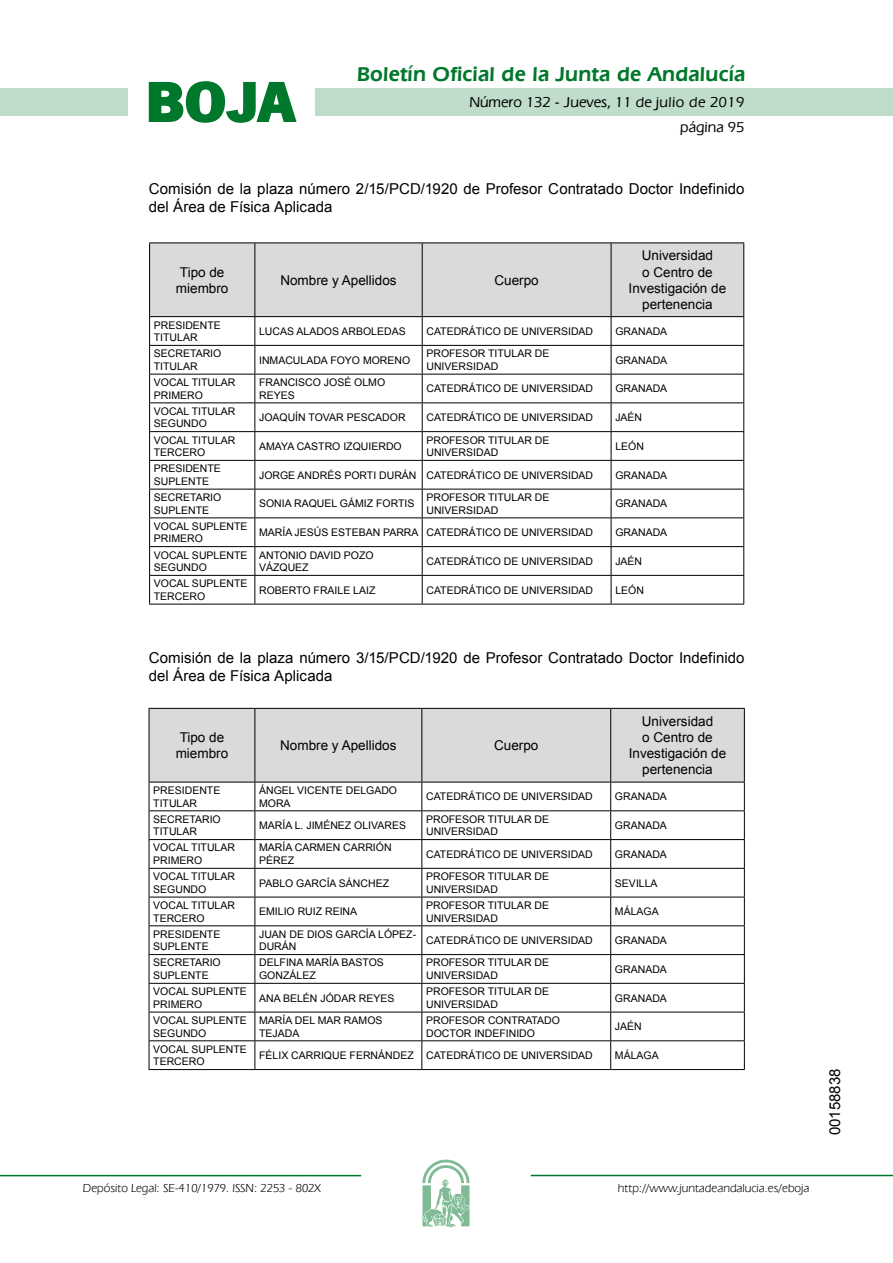
<style>
.page{position:relative;width:893px;height:1263px;background:#fff}
.page>*{position:absolute;margin:0;border:0;box-sizing:border-box;transform-origin:0 0}
.t1{font:700 57.75px "News Got T";color:#00782c;scale:1.14 1}
.t2{font:600 21px "Eras IT Cby BT";letter-spacing:.01em;color:#00782c}
.t3{font:15px/18px "Arial";color:#000}
.t4{font:500 15px/24.5px "Eras IT Cby BT";color:#000;text-align:right}
.t5{font:13.5px/16.2px "Arial";color:#000}
.t6{font:12px "Eras IT Cby BT";color:#000}
.t7{font:10.5px/12.6px "Arial";color:#000}
</style>
<div class="page">
<div style="left:315px;top:88px;width:577px;height:28px;background:#bfddca"></div>
<div style="left:0;top:88px;width:128px;height:28px;background:#bfddca"></div>
<hr style="left:0;top:1175px;width:361px;height:1px;background:#00782c">
<svg style="left:422px;top:1159px;width:47px;height:68px"></svg>
<hr style="left:531px;top:1175px;width:361px;height:1px;background:#00782c">
<svg style="left:148px;top:81px;width:149px;height:42px"></svg>
<svg style="left:149px;top:243px;width:595px;height:361px"></svg>
<hr style="left:149px;top:604px;width:106px;height:1px;background:#000">
<hr style="left:255px;top:604px;width:167px;height:1px;background:#000">
<hr style="left:422px;top:604px;width:189px;height:1px;background:#000">
<hr style="left:611px;top:604px;width:133px;height:1px;background:#000">
<svg style="left:149px;top:708px;width:596px;height:361px"></svg>
<hr style="left:149px;top:1069px;width:106px;height:1px;background:#000">
<hr style="left:255px;top:1069px;width:167px;height:1px;background:#000">
<hr style="left:422px;top:1069px;width:188px;height:1px;background:#000">
<hr style="left:610px;top:1069px;width:134px;height:1px;background:#000">
<h1 class="t1" style="left:145px;top:68px;width:133px">BOJA</h1>
<h2 class="t2" style="left:357px;top:62px;width:390px">Boletín Oficial de la Junta de Andalucía</h2>
<h3 class="t4" style="left:469px;top:90px;width:276px">Número 132 - Jueves, 11 de julio de 2019 página 95</h3>
<h3 class="t3" style="left:149px;top:180px;width:597px">Comisión de la plaza número 2/15/PCD/1920 de Profesor Contratado Doctor Indefinido del Área de Física Aplicada</h3>
<p class="t5" style="left:176px;top:264px;width:54px">Tipo de miembro</p>
<p class="t5" style="left:280px;top:272px;width:118px">Nombre y Apellidos</p>
<p class="t5" style="left:494px;top:272px;width:46px">Cuerpo</p>
<p class="t5" style="left:628px;top:248px;width:99px;text-align:center">Universidad<br>o Centro de<br>Investigación de pertenencia</p>
<p class="t7" style="left:154px;top:319px;width:69px">PRESIDENTE<br>TITULAR</p>
<p class="t7" style="left:259px;top:325px;width:148px">LUCAS ALADOS ARBOLEDAS</p>
<p class="t7" style="left:426px;top:325px;width:168px">CATEDRÁTICO DE UNIVERSIDAD</p>
<p class="t7" style="left:615px;top:325px;width:53px">GRANADA</p>
<p class="t7" style="left:154px;top:347px;width:69px">SECRETARIO<br>TITULAR</p>
<p class="t7" style="left:259px;top:354px;width:153px">INMACULADA FOYO MORENO</p>
<p class="t7" style="left:426px;top:347px;width:124px">PROFESOR TITULAR DE<br>UNIVERSIDAD</p>
<p class="t7" style="left:615px;top:354px;width:53px">GRANADA</p>
<p class="t7" style="left:154px;top:376px;width:83px">VOCAL TITULAR<br>PRIMERO</p>
<p class="t7" style="left:259px;top:376px;width:128px">FRANCISCO JOSÉ OLMO<br>REYES</p>
<p class="t7" style="left:426px;top:382px;width:168px">CATEDRÁTICO DE UNIVERSIDAD</p>
<p class="t7" style="left:615px;top:382px;width:53px">GRANADA</p>
<p class="t7" style="left:154px;top:405px;width:83px">VOCAL TITULAR<br>SEGUNDO</p>
<p class="t7" style="left:259px;top:411px;width:148px">JOAQUÍN TOVAR PESCADOR</p>
<p class="t7" style="left:426px;top:411px;width:168px">CATEDRÁTICO DE UNIVERSIDAD</p>
<p class="t7" style="left:615px;top:411px;width:28px">JAÉN</p>
<p class="t7" style="left:154px;top:434px;width:83px">VOCAL TITULAR<br>TERCERO</p>
<p class="t7" style="left:259px;top:440px;width:144px">AMAYA CASTRO IZQUIERDO</p>
<p class="t7" style="left:426px;top:434px;width:124px">PROFESOR TITULAR DE<br>UNIVERSIDAD</p>
<p class="t7" style="left:615px;top:440px;width:30px">LEÓN</p>
<p class="t7" style="left:154px;top:462px;width:69px">PRESIDENTE<br>SUPLENTE</p>
<p class="t7" style="left:259px;top:469px;width:335px">JORGE ANDRÉS PORTI DURÁN CATEDRÁTICO DE UNIVERSIDAD</p>
<p class="t7" style="left:615px;top:469px;width:53px">GRANADA</p>
<p class="t7" style="left:154px;top:491px;width:69px">SECRETARIO<br>SUPLENTE</p>
<p class="t7" style="left:259px;top:497px;width:157px">SONIA RAQUEL GÁMIZ FORTIS</p>
<p class="t7" style="left:426px;top:491px;width:124px">PROFESOR TITULAR DE<br>UNIVERSIDAD</p>
<p class="t7" style="left:615px;top:497px;width:53px">GRANADA</p>
<p class="t7" style="left:154px;top:520px;width:95px">VOCAL SUPLENTE<br>PRIMERO</p>
<p class="t7" style="left:259px;top:526px;width:335px">MARÍA JESÚS ESTEBAN PARRA CATEDRÁTICO DE UNIVERSIDAD</p>
<p class="t7" style="left:615px;top:526px;width:53px">GRANADA</p>
<p class="t7" style="left:154px;top:549px;width:95px">VOCAL SUPLENTE<br>SEGUNDO</p>
<p class="t7" style="left:259px;top:549px;width:116px">ANTONIO DAVID POZO<br>VÁZQUEZ</p>
<p class="t7" style="left:426px;top:555px;width:168px">CATEDRÁTICO DE UNIVERSIDAD</p>
<p class="t7" style="left:615px;top:555px;width:28px">JAÉN</p>
<p class="t7" style="left:154px;top:577px;width:95px">VOCAL SUPLENTE<br>TERCERO</p>
<p class="t7" style="left:259px;top:584px;width:118px">ROBERTO FRAILE LAIZ</p>
<p class="t7" style="left:426px;top:584px;width:168px">CATEDRÁTICO DE UNIVERSIDAD</p>
<p class="t7" style="left:615px;top:584px;width:30px">LEÓN</p>
<h3 class="t3" style="left:149px;top:649px;width:597px">Comisión de la plaza número 3/15/PCD/1920 de Profesor Contratado Doctor Indefinido del Área de Física Aplicada</h3>
<p class="t5" style="left:176px;top:729px;width:54px">Tipo de miembro</p>
<p class="t5" style="left:280px;top:737px;width:118px">Nombre y Apellidos</p>
<p class="t5" style="left:494px;top:737px;width:46px">Cuerpo</p>
<p class="t5" style="left:628px;top:713px;width:99px;text-align:center">Universidad<br>o Centro de<br>Investigación de pertenencia</p>
<p class="t7" style="left:153px;top:784px;width:69px">PRESIDENTE<br>TITULAR</p>
<p class="t7" style="left:259px;top:784px;width:139px">ÁNGEL VICENTE DELGADO<br>MORA</p>
<p class="t7" style="left:426px;top:790px;width:168px">CATEDRÁTICO DE UNIVERSIDAD</p>
<p class="t7" style="left:615px;top:790px;width:53px">GRANADA</p>
<p class="t7" style="left:153px;top:813px;width:69px">SECRETARIO<br>TITULAR</p>
<p class="t7" style="left:259px;top:819px;width:148px">MARÍA L. JIMÉNEZ OLIVARES</p>
<p class="t7" style="left:426px;top:813px;width:124px">PROFESOR TITULAR DE<br>UNIVERSIDAD</p>
<p class="t7" style="left:615px;top:819px;width:53px">GRANADA</p>
<p class="t7" style="left:153px;top:842px;width:83px">VOCAL TITULAR<br>PRIMERO</p>
<p class="t7" style="left:259px;top:842px;width:134px">MARÍA CARMEN CARRIÓN<br>PÉREZ</p>
<p class="t7" style="left:426px;top:848px;width:168px">CATEDRÁTICO DE UNIVERSIDAD</p>
<p class="t7" style="left:615px;top:848px;width:53px">GRANADA</p>
<p class="t7" style="left:153px;top:870px;width:83px">VOCAL TITULAR<br>SEGUNDO</p>
<p class="t7" style="left:259px;top:877px;width:131px">PABLO GARCÍA SÁNCHEZ</p>
<p class="t7" style="left:426px;top:870px;width:124px">PROFESOR TITULAR DE<br>UNIVERSIDAD</p>
<p class="t7" style="left:615px;top:877px;width:44px">SEVILLA</p>
<p class="t7" style="left:153px;top:899px;width:83px">VOCAL TITULAR<br>TERCERO</p>
<p class="t7" style="left:259px;top:905px;width:100px">EMILIO RUIZ REINA</p>
<p class="t7" style="left:426px;top:899px;width:124px">PROFESOR TITULAR DE<br>UNIVERSIDAD</p>
<p class="t7" style="left:615px;top:905px;width:45px">MÁLAGA</p>
<p class="t7" style="left:153px;top:928px;width:69px">PRESIDENTE<br>SUPLENTE</p>
<p class="t7" style="left:259px;top:928px;width:158px">JUAN DE DIOS GARCÍA LÓPEZ-<br>DURÁN</p>
<p class="t7" style="left:426px;top:934px;width:168px">CATEDRÁTICO DE UNIVERSIDAD</p>
<p class="t7" style="left:615px;top:934px;width:53px">GRANADA</p>
<p class="t7" style="left:153px;top:957px;width:69px">SECRETARIO<br>SUPLENTE</p>
<p class="t7" style="left:259px;top:957px;width:126px">DELFINA MARÍA BASTOS<br>GONZÁLEZ</p>
<p class="t7" style="left:426px;top:957px;width:124px">PROFESOR TITULAR DE<br>UNIVERSIDAD</p>
<p class="t7" style="left:615px;top:963px;width:53px">GRANADA</p>
<p class="t7" style="left:153px;top:985px;width:95px">VOCAL SUPLENTE<br>PRIMERO</p>
<p class="t7" style="left:259px;top:992px;width:137px">ANA BELÉN JÓDAR REYES</p>
<p class="t7" style="left:426px;top:985px;width:124px">PROFESOR TITULAR DE<br>UNIVERSIDAD</p>
<p class="t7" style="left:615px;top:992px;width:53px">GRANADA</p>
<p class="t7" style="left:153px;top:1014px;width:95px">VOCAL SUPLENTE<br>SEGUNDO</p>
<p class="t7" style="left:259px;top:1014px;width:125px">MARÍA DEL MAR RAMOS<br>TEJADA</p>
<p class="t7" style="left:426px;top:1014px;width:135px">PROFESOR CONTRATADO<br>DOCTOR INDEFINIDO</p>
<p class="t7" style="left:615px;top:1020px;width:28px">JAÉN</p>
<p class="t7" style="left:153px;top:1043px;width:95px">VOCAL SUPLENTE<br>TERCERO</p>
<p class="t7" style="left:259px;top:1049px;width:335px">FÉLIX CARRIQUE FERNÁNDEZ CATEDRÁTICO DE UNIVERSIDAD</p>
<p class="t7" style="left:615px;top:1049px;width:45px">MÁLAGA</p>
<p class="t6" style="left:83px;top:1181px;width:239px">Depósito Legal: SE-410/1979. ISSN: 2253 - 802X</p>
<p class="t6" style="left:618px;top:1181px;width:193px">http://www.juntadeandalucia.es/eboja</p>
<h3 class="t3" style="left:826px;top:1135px;width:68px;rotate:-90deg">00158838</h3>
</div>
